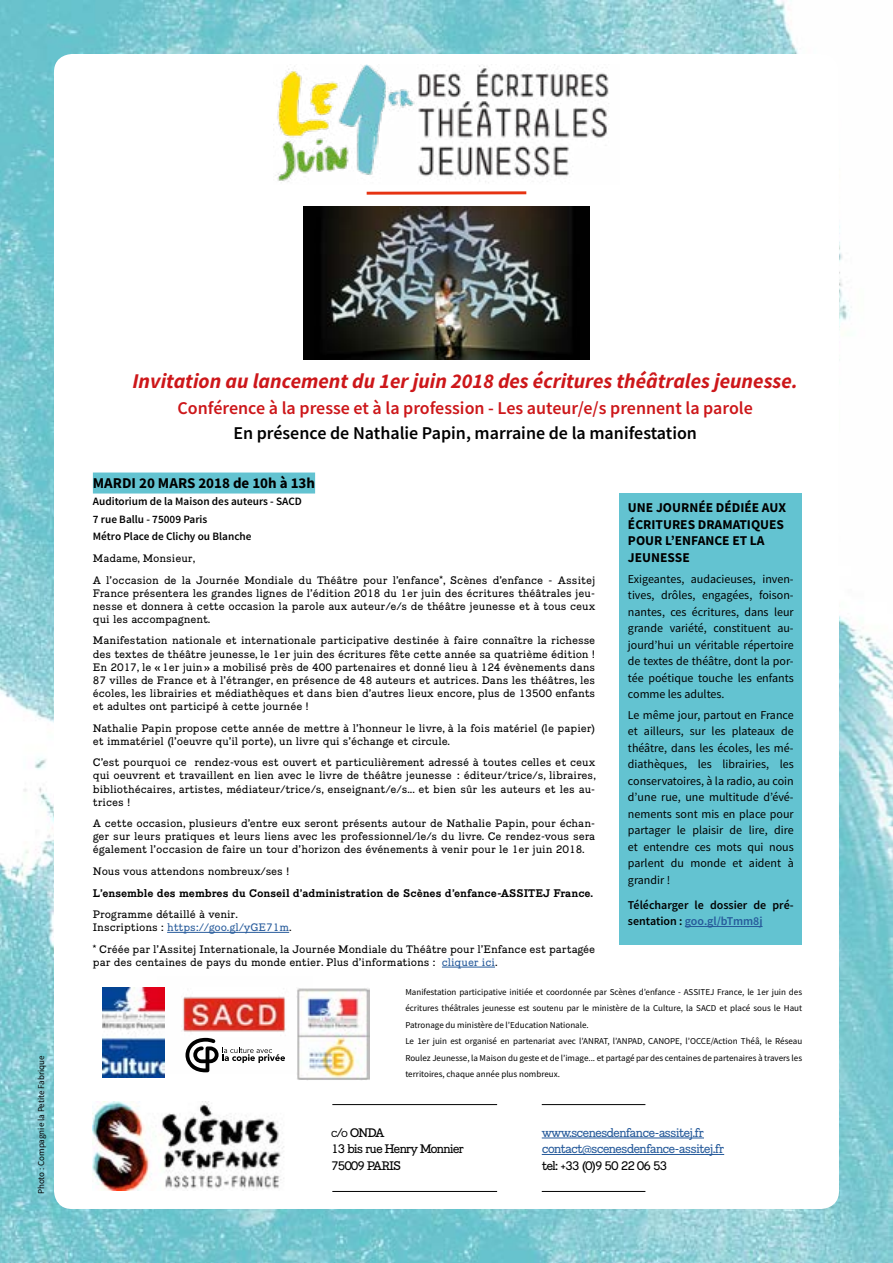
<style>
.page{position:relative;width:893px;height:1263px;background:#fff}
.page>*{position:absolute;margin:0;border:0;box-sizing:border-box;transform-origin:0 0}
.t1{font:italic 700 21px "Source Sans Pro";color:#cd171a}
.t2{font:600 18px "Source Sans Pro";color:#cd171a}
.t3{font:600 18px "Source Sans Pro";color:#000}
.t4{font:700 15px "Source Sans Pro";color:#000}
.t5{font:700 13.5px/16.5px "Source Sans Pro";color:#000}
.t6{font:12px/16.5px "Source Sans Pro";color:#000;text-align:justify}
.t7{font:12px/16.5px "Piek";letter-spacing:-.075em;color:#275b9b}
.t8{font:12px/16.5px "Piek";letter-spacing:-.085em;color:#000}
.t9{font:600 12px/16.5px "Source Sans Pro";color:#000}
.t10{font:600 11.25px/17.5px "Source Sans Pro";color:#000}
.t11{font:10.5px/13px "Piek";color:#000}
.t12{font:700 10.5px "Piek";color:#000}
.t13{font:9px/16.5px "Source Sans Pro";color:#000}
.s1{color:#275b9b}
.s2{font-size:8.4px}
.s3{font-style:inherit}
</style>
<div class="page">
<img style="left:0;top:1px;width:893px;height:1262px">
<div style="left:54px;top:54px;width:785px;height:1155px;background:#fff;border-radius:18px"></div>
<hr style="left:542px;top:1104px;width:103px;height:1px;background:#000">
<hr style="left:542px;top:1191px;width:103px;height:1px;background:#000">
<hr style="left:332px;top:1104px;width:165px;height:1px;background:#000">
<hr style="left:332px;top:1191px;width:165px;height:1px;background:#000">
<hr style="left:542px;top:1138px;width:162px;height:1px;background:#275b9b">
<hr style="left:542px;top:1154px;width:182px;height:1px;background:#275b9b">
<img style="left:93px;top:1102px;width:191px;height:89px">
<svg style="left:367px;top:191px;width:159px;height:4px"></svg>
<img style="left:303px;top:207px;width:287px;height:152px">
<img style="left:275px;top:64px;width:334px;height:119px">
<div style="left:93px;top:472px;width:222px;height:21px;background:#63c3d1"></div>
<hr style="left:167px;top:932px;width:122px;height:1px;background:#275b9b">
<hr style="left:442px;top:967px;width:53px;height:1px;background:#275b9b">
<div style="left:619px;top:494px;width:183px;height:451px;background:#63c3d1"></div>
<hr style="left:685px;top:926px;width:77px;height:1px;background:#275b9b">
<img style="left:102px;top:988px;width:63px;height:90px">
<img style="left:158px;top:987px;width:139px;height:86px">
<img style="left:297px;top:988px;width:73px;height:92px">
<p class="t13" style="left:33px;top:1194px;width:140px;rotate:-90deg">Photo : Compagnie la Petite Fabrique</p>
<h1 class="t1" style="left:132px;top:367px;width:667px">Invitation au lancement du 1er juin 2018 des écritures théâtrales jeunesse.</h1>
<h2 class="t2" style="left:178px;top:396px;width:577px">Conférence à la presse et à la profession - Les auteur/e/s prennent la parole</h2>
<h2 class="t3" style="left:233px;top:421px;width:465px">En présence de Nathalie Papin, marraine de la manifestation</h2>
<h3 class="t4" style="left:93px;top:472px;width:224px">MARDI 20 MARS 2018 de 10h à 13h</h3>
<p class="t10" style="left:93px;top:492px;width:211px">Auditorium de la Maison des auteurs - SACD<br>7 rue Ballu - 75009 Paris<br>Métro Place de Clichy ou Blanche</p>
<p class="t11" style="left:93px;top:548px;width:504px;line-height:21.6px">Madame, Monsieur,<br>A l’occasion de la Journée Mondiale du Théâtre pour l’enfance*, Scènes d’enfance - Assitej</p>
<p class="t11" style="left:93px;top:587px;width:504px;text-align:justify">France présentera les grandes lignes de l’édition 2018 du 1er juin des écritures théâtrales jeu&shy;nesse et donnera à cette occasion la parole aux auteur/e/s de théâtre jeunesse et à tous ceux qui les accompagnent.</p>
<p class="t11" style="left:93px;top:634px;width:504px;text-align:justify">Manifestation nationale et internationale participative destinée à faire connaître la richesse des textes de théâtre jeunesse, le 1er juin des écritures fête cette année sa quatrième édition !<br>En 2017, le «1er juin» a mobilisé près de 400 partenaires et donné lieu à 124 évènements dans 87 villes de France et à l’étranger, en présence de 48 auteurs et autrices. Dans les théâtres, les écoles, les librairies et médiathèques et dans bien d’autres lieux encore, plus de 13500 enfants et adultes ont participé à cette journée !</p>
<p class="t11" style="left:93px;top:721px;width:504px">Nathalie Papin propose cette année de mettre à l’honneur le livre, à la fois matériel (le papier) et immatériel (l’oeuvre qu’il porte), un livre qui s’échange et circule.</p>
<p class="t11" style="left:93px;top:756px;width:505px;text-align:justify">C’est pourquoi ce rendez-vous est ouvert et particulièrement adressé à toutes celles et ceux qui oeuvrent et travaillent en lien avec le livre de théâtre jeunesse : éditeur/trice/s, libraires, bibliothécaires, artistes, médiateur/trice/s, enseignant/e/s... et bien sûr les auteurs et les au&shy;trices !</p>
<p class="t11" style="left:93px;top:817px;width:504px;text-align:justify">A cette occasion, plusieurs d’entre eux seront présents autour de Nathalie Papin, pour échan&shy;ger sur leurs pratiques et leurs liens avec les professionnel/le/s du livre. Ce rendez-vous sera également l’occasion de faire un tour d’horizon des événements à venir pour le 1er juin 2018.</p>
<p class="t11" style="left:93px;top:865px;width:198px">Nous vous attendons nombreux/ses !</p>
<p class="t12" style="left:93px;top:886px;width:502px">L’ensemble des membres du Conseil d’administration de Scènes d’enfance-ASSITEJ France.</p>
<p class="t11" style="left:93px;top:908px;width:200px">Programme détaillé à venir.<br>Inscriptions : <span class="s1">https://goo.gl/yGE71m</span>.</p>
<p class="t11" style="left:93px;top:943px;width:504px">* Créée par l’Assitej Internationale, la Journée Mondiale du Théâtre pour l’Enfance est partagée par des centaines de pays du monde entier. Plus d’informations : <span class="s1">cliquer ici</span>.</p>
<p class="t5" style="left:628px;top:499px;width:160px">UNE JOURNÉE DÉDIÉE AUX<br>ÉCRITURES DRAMATIQUES<br>POUR L’ENFANCE ET LA<br>JEUNESSE</p>
<p class="t6" style="left:628px;top:570px;width:167px">Exigeantes, audacieuses, inven&shy;tives, drôles, engagées, foison&shy;nantes, ces écritures, dans leur grande variété, constituent au&shy;jourd’hui un véritable répertoire de textes de théâtre, dont la por&shy;tée poétique touche les enfants comme les adultes.</p>
<p class="t6" style="left:628px;top:706px;width:167px">Le même jour, partout en France et ailleurs, sur les plateaux de théâtre, dans les écoles, les mé&shy;diathèques, les librairies, les conservatoires, à la radio, au coin d’une rue, une multitude d’évé&shy;nements sont mis en place pour partager le plaisir de lire, dire et entendre ces mots qui nous parlent du monde et aident à grandir !</p>
<p class="t9" style="left:628px;top:896px;width:167px">Télécharger le dossier de pré&shy;sentation : <span class="s1">goo.gl/bTmm8j</span></p>
<p class="t13" style="left:405px;top:983px;width:398px">Manifestation participative initiée et coordonnée par Scènes d’enfance - ASSITEJ France, le 1er juin des écritures théâtrales jeunesse est soutenu par le ministère de la Culture, la SACD et placé sous le Haut Patronage du ministère de l’Education Nationale.<br>Le 1er juin est organisé en partenariat avec l’ANRAT, l’ANPAD, CANOPE, l’OCCE/Action Théâ, le Réseau Roulez Jeunesse, la Maison du geste et de l’image... et partagé par des centaines de partenaires à travers les territoires, chaque année plus nombreux.</p>
<p class="t8" style="left:331px;top:1124px;width:134px"><span class="s2">c</span><span class="s3">/</span><span class="s2">o</span> <span class="s3">ONDA<br>13</span> bis rue Henry Monnier<br>75009 PARIS</p>
<p class="t7" style="left:542px;top:1124px;width:184px">www.scenesdenfance-assitej.fr contact@scenesdenfance-assitej.fr</p>
<p class="t8" style="left:542px;top:1157px;width:127px">tel: +33 (0)9 50 22 06 53</p>
</div>
